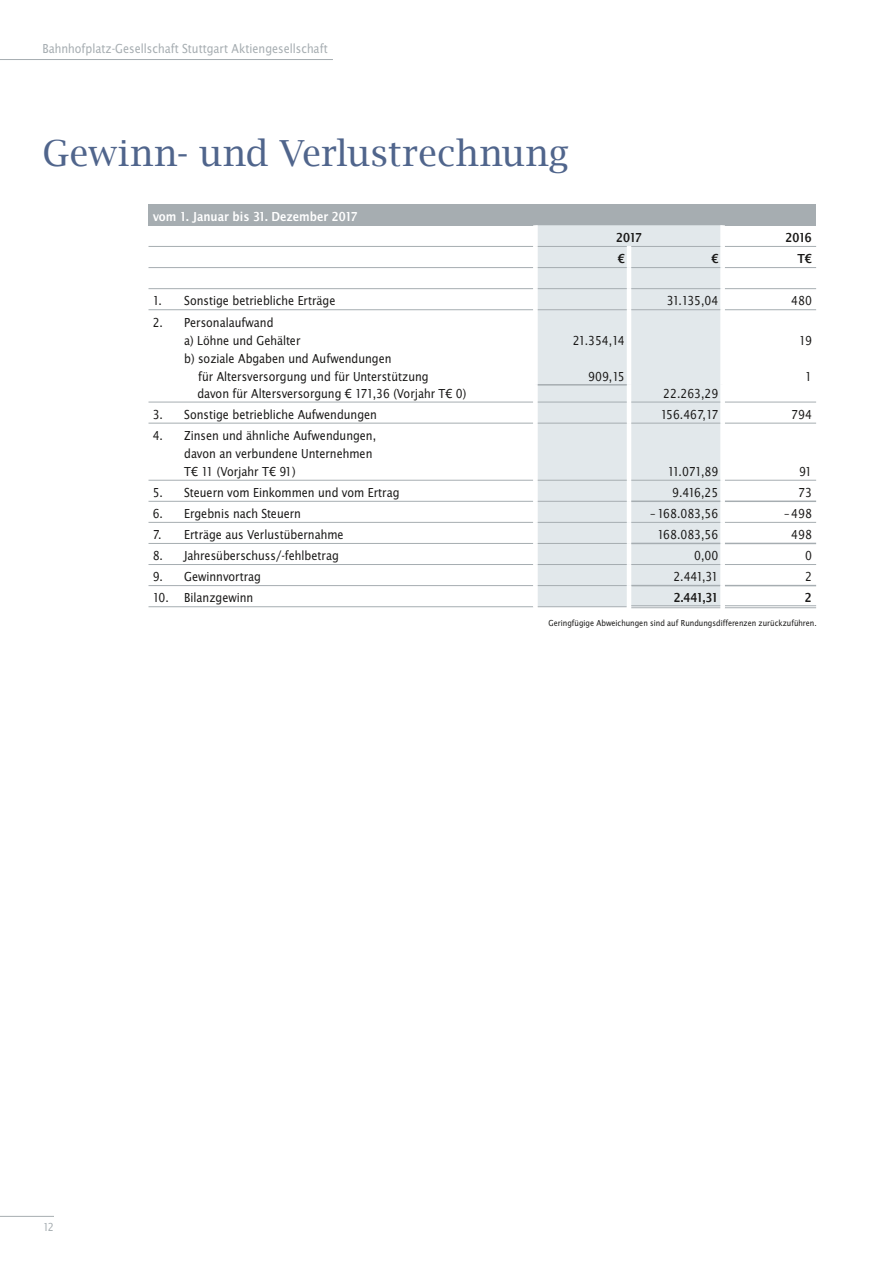
<style>
.page{position:relative;width:893px;height:1263px;background:#fff}
.page>*{position:absolute;margin:0;border:0;box-sizing:border-box;transform-origin:0 0}
.t1{font:36px "Lucida Bright";color:#50658c}
.t2{font:13.5px/18px "Lucida Sans Nar EF";color:#1a1918}
.t3{font:13.5px "Lucida Sans Nar EF";color:#a6adb1}
.t4{font:13.5px "Lucida Sans Nar EF Dem Bol";color:#fff}
.t5{font:13.5px "Lucida Sans Nar EF Dem Bol";letter-spacing:-.06em;color:#1a1918}
.t6{font:12px "Lucida Sans Nar EF";color:#a6adb1}
.t7{font:9px "Lucida Sans Nar EF";color:#1a1918}
</style>
<div class="page">
<hr style="left:0;top:1216px;width:54px;height:1px;background:#a6adb1">
<hr style="left:0;top:59px;width:333px;height:1px;background:#a6adb1">
<div style="left:148px;top:204px;width:668px;height:21px;background:#a6adb1"></div>
<div style="left:538px;top:225px;width:182px;height:382px;background:#e2e8eb"></div>
<hr style="left:148px;top:246px;width:385px;height:1px;background:#a6adb1">
<hr style="left:148px;top:267px;width:385px;height:1px;background:#a6adb1">
<hr style="left:148px;top:288px;width:385px;height:1px;background:#a6adb1">
<hr style="left:725px;top:288px;width:91px;height:1px;background:#a6adb1">
<hr style="left:148px;top:309px;width:385px;height:1px;background:#a6adb1">
<hr style="left:725px;top:309px;width:91px;height:1px;background:#a6adb1">
<hr style="left:148px;top:423px;width:385px;height:1px;background:#a6adb1">
<hr style="left:148px;top:480px;width:385px;height:1px;background:#a6adb1">
<hr style="left:148px;top:501px;width:385px;height:1px;background:#a6adb1">
<hr style="left:148px;top:522px;width:385px;height:1px;background:#a6adb1">
<hr style="left:148px;top:543px;width:385px;height:1px;background:#a6adb1">
<hr style="left:148px;top:564px;width:385px;height:1px;background:#a6adb1">
<hr style="left:148px;top:585px;width:385px;height:1px;background:#a6adb1">
<hr style="left:148px;top:606px;width:385px;height:1px;background:#a6adb1">
<hr style="left:725px;top:423px;width:91px;height:1px;background:#a6adb1">
<hr style="left:725px;top:480px;width:91px;height:1px;background:#a6adb1">
<hr style="left:725px;top:500px;width:91px;height:2px;background:#a6adb1">
<hr style="left:725px;top:522px;width:91px;height:1px;background:#a6adb1">
<hr style="left:725px;top:543px;width:91px;height:1px;background:#a6adb1">
<hr style="left:725px;top:605px;width:91px;height:1px;background:#a6adb1">
<hr style="left:725px;top:607px;width:91px;height:1px;background:#a6adb1">
<hr style="left:725px;top:564px;width:91px;height:1px;background:#a6adb1">
<hr style="left:725px;top:585px;width:91px;height:1px;background:#a6adb1">
<hr style="left:725px;top:246px;width:91px;height:1px;background:#a6adb1">
<hr style="left:725px;top:267px;width:91px;height:1px;background:#a6adb1">
<hr style="left:148px;top:402px;width:385px;height:1px;background:#a6adb1">
<hr style="left:725px;top:402px;width:91px;height:1px;background:#a6adb1">
<hr style="left:627px;top:246px;width:4px;height:22px;background:#fff">
<hr style="left:627px;top:268px;width:4px;height:21px;background:#fff">
<hr style="left:627px;top:289px;width:4px;height:21px;background:#fff">
<hr style="left:627px;top:310px;width:4px;height:75px;background:#fff">
<hr style="left:627px;top:385px;width:4px;height:17px;background:#fff">
<hr style="left:627px;top:402px;width:4px;height:21px;background:#fff">
<hr style="left:627px;top:423px;width:4px;height:57px;background:#fff">
<hr style="left:627px;top:480px;width:4px;height:21px;background:#fff">
<hr style="left:627px;top:501px;width:4px;height:21px;background:#fff">
<hr style="left:627px;top:522px;width:4px;height:21px;background:#fff">
<hr style="left:627px;top:543px;width:4px;height:21px;background:#fff">
<hr style="left:627px;top:564px;width:4px;height:22px;background:#fff">
<hr style="left:538px;top:246px;width:89px;height:1px;background:#a6adb1">
<hr style="left:631px;top:246px;width:89px;height:1px;background:#a6adb1">
<hr style="left:538px;top:267px;width:89px;height:1px;background:#a6adb1">
<hr style="left:631px;top:267px;width:89px;height:1px;background:#a6adb1">
<hr style="left:538px;top:288px;width:89px;height:1px;background:#a6adb1">
<hr style="left:631px;top:288px;width:89px;height:1px;background:#a6adb1">
<hr style="left:538px;top:309px;width:89px;height:1px;background:#a6adb1">
<hr style="left:631px;top:309px;width:89px;height:1px;background:#a6adb1">
<hr style="left:538px;top:402px;width:89px;height:1px;background:#a6adb1">
<hr style="left:631px;top:402px;width:89px;height:1px;background:#a6adb1">
<hr style="left:538px;top:423px;width:89px;height:1px;background:#a6adb1">
<hr style="left:631px;top:423px;width:89px;height:1px;background:#a6adb1">
<hr style="left:538px;top:480px;width:89px;height:1px;background:#a6adb1">
<hr style="left:631px;top:480px;width:89px;height:1px;background:#a6adb1">
<hr style="left:538px;top:501px;width:89px;height:1px;background:#a6adb1">
<hr style="left:538px;top:522px;width:89px;height:1px;background:#a6adb1">
<hr style="left:631px;top:522px;width:89px;height:1px;background:#a6adb1">
<hr style="left:538px;top:543px;width:89px;height:1px;background:#a6adb1">
<hr style="left:538px;top:564px;width:89px;height:1px;background:#a6adb1">
<hr style="left:631px;top:564px;width:89px;height:1px;background:#a6adb1">
<hr style="left:538px;top:585px;width:89px;height:1px;background:#a6adb1">
<hr style="left:538px;top:606px;width:89px;height:1px;background:#a6adb1">
<hr style="left:538px;top:384px;width:89px;height:2px;background:#a6adb1">
<hr style="left:631px;top:500px;width:89px;height:2px;background:#a6adb1">
<hr style="left:631px;top:543px;width:89px;height:1px;background:#a6adb1">
<hr style="left:631px;top:585px;width:89px;height:1px;background:#a6adb1">
<hr style="left:627px;top:586px;width:4px;height:22px;background:#fff">
<hr style="left:631px;top:605px;width:89px;height:1px;background:#a6adb1">
<hr style="left:631px;top:607px;width:89px;height:1px;background:#a6adb1">
<p class="t3" style="left:43px;top:42px;width:287px">Bahnhofplatz-Gesellschaft Stuttgart Aktiengesellschaft</p>
<h1 class="t1" style="left:43px;top:132px;width:528px">Gewinn- und Verlustrechnung</h1>
<p class="t4" style="left:153px;top:209px;width:206px">vom 1. Januar bis 31. Dezember 2017</p>
<p class="t5" style="left:616px;top:231px;width:27px">2017</p>
<p class="t5" style="left:786px;top:231px;width:28px">2016</p>
<p class="t5" style="left:618px;top:252px;width:8px">€</p>
<p class="t5" style="left:711px;top:252px;width:8px">€</p>
<p class="t5" style="left:797px;top:252px;width:16px">T€</p>
<p class="t2" style="left:153px;top:292px;width:184px">1. Sonstige betriebliche Erträge</p>
<p class="t2" style="left:667px;top:292px;width:53px">31.135,04</p>
<p class="t2" style="left:791px;top:292px;width:22px">480</p>
<p class="t2" style="left:153px;top:313px;width:122px">2. Personalaufwand</p>
<p class="t2" style="left:184px;top:331px;width:118px">a) Löhne und Gehälter</p>
<p class="t2" style="left:184px;top:349px;width:209px">b) soziale Abgaben und Aufwendungen</p>
<p class="t2" style="left:198px;top:367px;width:232px">für Altersversorgung und für Unterstützung</p>
<p class="t2" style="left:573px;top:331px;width:53px">21.354,14</p>
<p class="t2" style="left:588px;top:367px;width:38px">909,15</p>
<p class="t2" style="left:799px;top:331px;width:14px">19</p>
<p class="t2" style="left:805px;top:367px;width:8px">1</p>
<p class="t2" style="left:197px;top:384px;width:270px">davon für Altersversorgung € 171,36 (Vorjahr T€ 0)</p>
<p class="t2" style="left:663px;top:384px;width:57px">22.263,29</p>
<p class="t2" style="left:153px;top:405px;width:226px">3. Sonstige betriebliche Aufwendungen</p>
<p class="t2" style="left:661px;top:405px;width:59px">156.467,17</p>
<p class="t2" style="left:791px;top:405px;width:22px">794</p>
<p class="t2" style="left:184px;top:426px;width:193px;text-indent:-31px">4. Zinsen und ähnliche Aufwendungen, davon an verbundene Unternehmen<br>T€ 11 (Vorjahr T€ 91)</p>
<p class="t2" style="left:668px;top:462px;width:52px">11.071,89</p>
<p class="t2" style="left:799px;top:462px;width:14px">91</p>
<p class="t2" style="left:153px;top:483px;width:248px">5. Steuern vom Einkommen und vom Ertrag</p>
<p class="t2" style="left:672px;top:483px;width:48px">9.416,25</p>
<p class="t2" style="left:798px;top:483px;width:15px">73</p>
<p class="t2" style="left:153px;top:505px;width:150px">6. Ergebnis nach Steuern</p>
<p class="t2" style="left:650px;top:505px;width:70px">–168.083,56</p>
<p class="t2" style="left:784px;top:505px;width:29px">–498</p>
<p class="t2" style="left:153px;top:526px;width:192px">7. Erträge aus Verlustübernahme</p>
<p class="t2" style="left:657px;top:526px;width:62px">168.083,56</p>
<p class="t2" style="left:791px;top:526px;width:22px">498</p>
<p class="t2" style="left:153px;top:547px;width:188px">8. Jahresüberschuss/-fehlbetrag</p>
<p class="t2" style="left:694px;top:547px;width:26px">0,00</p>
<p class="t2" style="left:805px;top:547px;width:8px">0</p>
<p class="t2" style="left:153px;top:568px;width:110px">9. Gewinnvortrag</p>
<p class="t2" style="left:673px;top:568px;width:46px">2.441,31</p>
<p class="t2" style="left:805px;top:568px;width:8px">2</p>
<p class="t2" style="left:153px;top:589px;width:102px">10. Bilanzgewinn</p>
<p class="t5" style="left:674px;top:591px;width:46px">2.441,31</p>
<p class="t5" style="left:805px;top:591px;width:8px">2</p>
<p class="t6" style="left:43px;top:1220px;width:13px">12</p>
<p class="t7" style="left:549px;top:618px;width:270px">Geringfügige Abweichungen sind auf Rundungsdifferenzen zurückzuführen.</p>
</div>
